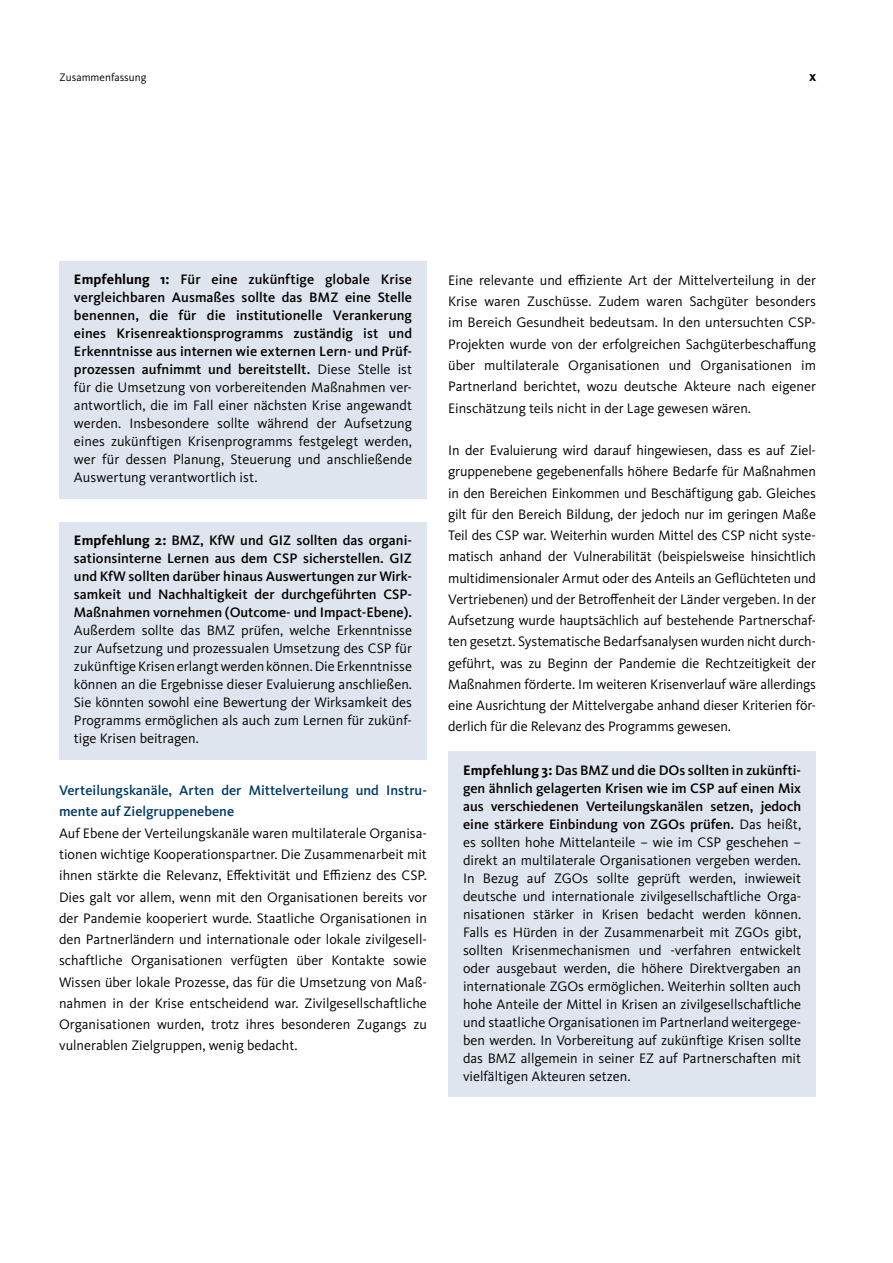
<style>
.page{position:relative;width:893px;height:1263px;background:#fff}
.page>*{position:absolute;margin:0;border:0;box-sizing:border-box;transform-origin:0 0}
.t1{font:14.25px/18px "Kievit OT";color:#000;text-align:justify}
.t2{font:500 14.25px/18px "Kievit OT";color:#000;text-align:justify}
.t3{font:500 14.25px/21.3px "Kievit OT";color:#003b63}
.t4{font:700 14.25px "Kievit OT";color:#000}
.t5{font:11.25px "Kievit OT";color:#000}
.s1{font-weight:700}
.s2{font-weight:500}
</style>
<div class="page">
<div style="left:59px;top:261px;width:368px;height:238px;background:#dfe5ef"></div>
<div style="left:59px;top:522px;width:368px;height:237px;background:#dfe5ef"></div>
<div style="left:448px;top:751px;width:368px;height:346px;background:#dfe5ef"></div>
<p class="t5" style="left:60px;top:71px;width:88px">Zusammenfassung</p>
<p class="t4" style="left:809px;top:68px;width:9px">x</p>
<p class="t1" style="left:74px;top:271px;width:340px"><span class="s1">Empfehlung 1:</span> <span class="s2">Für eine zukünftige globale Krise vergleichbaren Ausmaßes sollte das BMZ eine Stelle benennen, die für die institutionelle Verankerung eines Krisenreaktionsprogramms zuständig ist und Erkenntnisse aus internen wie externen Lern- und Prüf&shy;prozessen aufnimmt und bereitstellt.</span> Diese Stelle ist für die Umsetzung von vorbereitenden Maßnahmen ver&shy;antwortlich, die im Fall einer nächsten Krise angewandt werden. Insbesondere sollte während der Aufsetzung eines zukünftigen Krisenprogramms festgelegt werden, wer für dessen Planung, Steuerung und anschließende Auswertung verantwortlich ist.</p>
<p class="t2" style="left:74px;top:532px;width:340px"><span class="s1">Empfehlung 2:</span> BMZ, KfW und GIZ sollten das organi&shy;sationsinterne Lernen aus dem CSP sicherstellen. GIZ und KfW sollten darüber hinaus Auswertungen zur Wirk&shy;samkeit und Nachhaltigkeit der durchgeführten CSP-Maßnahmen vornehmen (Outcome- und Impact-Ebene).</p>
<p class="t1" style="left:74px;top:622px;width:340px">Außerdem sollte das BMZ prüfen, welche Erkenntnisse zur Aufsetzung und prozessualen Umsetzung des CSP für zukünftige Krisen erlangt werden können. Die Erkenntnisse können an die Ergebnisse dieser Evaluierung anschließen.<br>Sie könnten sowohl eine Bewertung der Wirksamkeit des Programms ermöglichen als auch zum Lernen für zukünf&shy;tige Krisen beitragen.</p>
<p class="t3" style="left:59px;top:780px;width:369px">Verteilungskanäle, Arten der Mittelverteilung und Instru&shy;mente auf Zielgruppenebene</p>
<p class="t1" style="left:59px;top:822px;width:369px;line-height:21.3px">Auf Ebene der Verteilungskanäle waren multilaterale Organisa&shy;tionen wichtige Kooperationspartner. Die Zusammenarbeit mit ihnen stärkte die Relevanz, Efektivität und Efzienz des CSP.<br>Dies galt vor allem, wenn mit den Organisationen bereits vor der Pandemie kooperiert wurde. Staatliche Organisationen in den Partnerländern und internationale oder lokale zivilgesell&shy;schaftliche Organisationen verfügten über Kontakte sowie Wissen über lokale Prozesse, das für die Umsetzung von Maß&shy;nahmen in der Krise entscheidend war. Zivilgesellschaftliche Organisationen wurden, trotz ihres besonderen Zugangs zu vulnerablen Zielgruppen, wenig bedacht.</p>
<p class="t1" style="left:448px;top:270px;width:369px;line-height:21.3px">Eine relevante und efziente Art der Mittelverteilung in der Krise waren Zuschüsse. Zudem waren Sachgüter besonders im Bereich Gesundheit bedeutsam. In den untersuchten CSP-Projekten wurde von der erfolgreichen Sachgüterbeschafung über multilaterale Organisationen und Organisationen im Partnerland berichtet, wozu deutsche Akteure nach eigener Einschätzung teils nicht in der Lage gewesen wären.</p>
<p class="t1" style="left:448px;top:440px;width:369px;line-height:21.3px">In der Evaluierung wird darauf hingewiesen, dass es auf Ziel&shy;gruppenebene gegebenenfalls höhere Bedarfe für Maßnahmen in den Bereichen Einkommen und Beschäftigung gab. Gleiches gilt für den Bereich Bildung, der jedoch nur im geringen Maße Teil des CSP war. Weiterhin wurden Mittel des CSP nicht syste&shy;matisch anhand der Vulnerabilität (beispielsweise hinsichtlich multidimensionaler Armut oder des Anteils an Gefüchteten und Vertriebenen) und der Betrofenheit der Länder vergeben. In der Aufsetzung wurde hauptsächlich auf bestehende Partnerschaf&shy;ten gesetzt. Systematische Bedarfsanalysen wurden nicht durch&shy;geführt, was zu Beginn der Pandemie die Rechtzeitigkeit der Maßnahmen förderte. Im weiteren Krisenverlauf wäre allerdings eine Ausrichtung der Mittelvergabe anhand dieser Kriterien för&shy;derlich für die Relevanz des Programms gewesen.</p>
<p class="t1" style="left:463px;top:761px;width:340px"><span class="s1">Empfehlung 3:</span> <span class="s2">Das BMZ und die DOs sollten in zukünfti&shy;gen ähnlich gelagerten Krisen wie im CSP auf einen Mix aus verschiedenen Verteilungskanälen setzen, jedoch eine stärkere Einbindung von ZGOs prüfen.</span> Das heißt, es sollten hohe Mittelanteile – wie im CSP geschehen – direkt an multilaterale Organisationen vergeben werden.<br>In Bezug auf ZGOs sollte geprüft werden, inwieweit deutsche und internationale zivilgesellschaftliche Orga&shy;nisationen stärker in Krisen bedacht werden können.<br>Falls es Hürden in der Zusammenarbeit mit ZGOs gibt, sollten Krisenmechanismen und -verfahren entwickelt oder ausgebaut werden, die höhere Direktvergaben an internationale ZGOs ermöglichen. Weiterhin sollten auch hohe Anteile der Mittel in Krisen an zivilgesellschaftliche und staatliche Organisationen im Partnerland weitergege&shy;ben werden. In Vorbereitung auf zukünftige Krisen sollte das BMZ allgemein in seiner EZ auf Partnerschaften mit vielfältigen Akteuren setzen.</p>
</div>
